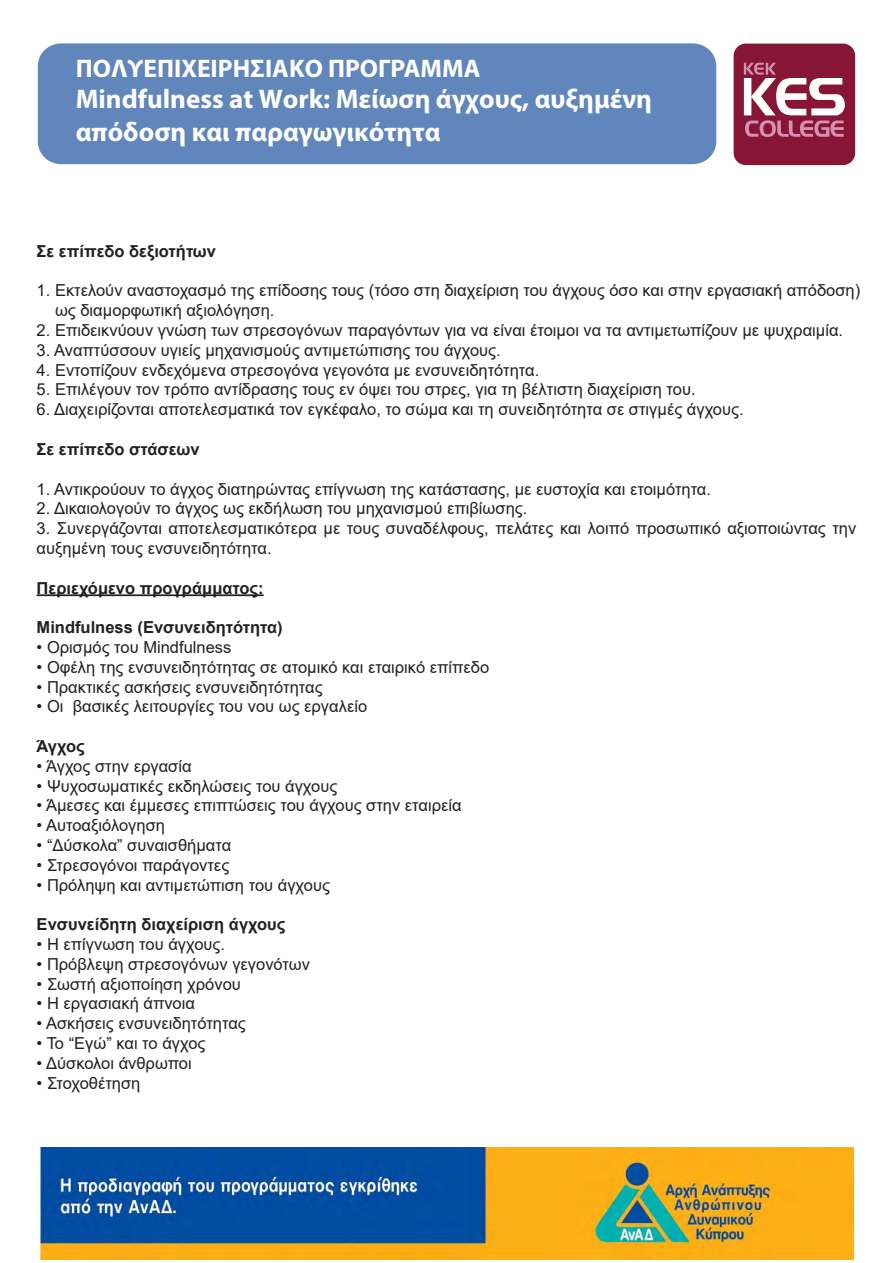
<style>
.page{position:relative;width:893px;height:1263px;background:#fff}
.page>*{position:absolute;margin:0;border:0;box-sizing:border-box;transform-origin:0 0}
.t1{font:700 27px/32.7px "Myriad Pro";color:#fff}
.t2{font:700 25.5px "Myriad Pro";color:#fff}
.t3{font:16.5px/19.8px "Arial";color:#231f20}
.t4{font:700 16.5px "Arial";color:#231f20}
</style>
<div class="page">
<img style="left:41px;top:1147px;width:813px;height:112px">
<hr style="left:37px;top:594px;width:227px;height:2px;background:#231f20">
<div style="left:734px;top:44px;width:121px;height:121px;background:#871535;border-radius:12px"></div>
<svg style="left:744px;top:63px;width:101px;height:74px"></svg>
<div style="left:38px;top:43px;width:678px;height:121px;background:#6086bc;border-radius:23px"></div>
<h2 class="t2" style="left:76px;top:52px;width:406px">ΠΟΛΥΕΠΙΧΕΙΡΗΣΙΑΚΟ ΠΡΟΓΡΑΜΜΑ</h2>
<h1 class="t1" style="left:76px;top:82px;width:578px">Mindfulness at Work: Μείωση άγχους, αυξημένη απόδοση και παραγωγικότητα</h1>
<p class="t4" style="left:37px;top:239px;width:181px">Σε επίπεδο δεξιοτήτων</p>
<p class="t3" style="left:55px;top:281px;width:807px;text-indent:-18px">1. Εκτελούν αναστοχασμό της επίδοσης τους (τόσο στη διαχείριση του άγχους όσο και στην εργασιακή απόδοση) ως διαμορφωτική αξιολόγηση.</p>
<p class="t3" style="left:37px;top:320px;width:808px">2. Επιδεικνύουν γνώση των στρεσογόνων παραγόντων για να είναι έτοιμοι να τα αντιμετωπίζουν με ψυχραιμία.</p>
<p class="t3" style="left:37px;top:340px;width:466px">3. Αναπτύσσουν υγιείς μηχανισμούς αντιμετώπισης του άγχους.</p>
<p class="t3" style="left:37px;top:360px;width:504px">4. Εντοπίζουν ενδεχόμενα στρεσογόνα γεγονότα με ενσυνειδητότητα.</p>
<p class="t3" style="left:37px;top:380px;width:660px">5. Επιλέγουν τον τρόπο αντίδρασης τους εν όψει του στρες, για τη βέλτιστη διαχείριση του.</p>
<p class="t3" style="left:37px;top:399px;width:708px">6. Διαχειρίζονται αποτελεσματικά τον εγκέφαλο, το σώμα και τη συνειδητότητα σε στιγμές άγχους.</p>
<p class="t4" style="left:37px;top:437px;width:165px">Σε επίπεδο στάσεων</p>
<p class="t3" style="left:37px;top:479px;width:676px">1. Αντικρούουν το άγχος διατηρώντας επίγνωση της κατάστασης, με ευστοχία και ετοιμότητα.</p>
<p class="t3" style="left:37px;top:498px;width:492px">2. Δικαιολογούν το άγχος ως εκδήλωση του μηχανισμού επιβίωσης.</p>
<p class="t3" style="left:37px;top:518px;width:821px">3. Συνεργάζονται αποτελεσματικότερα με τους συναδέλφους, πελάτες και λοιπό προσωπικό αξιοποιώντας την αυξημένη τους ενσυνειδητότητα.</p>
<p class="t4" style="left:37px;top:576px;width:228px">Περιεχόμενο προγράμματος:</p>
<p class="t4" style="left:37px;top:616px;width:248px">Mindfulness (Ενσυνειδητότητα)</p>
<p class="t3" style="left:37px;top:637px;width:196px">• Ορισμός του Mindfulness</p>
<p class="t3" style="left:37px;top:657px;width:454px">• Οφέλη της ενσυνειδητότητας σε ατομικό και εταιρικό επίπεδο</p>
<p class="t3" style="left:37px;top:677px;width:288px">• Πρακτικές ασκήσεις ενσυνειδητότητας</p>
<p class="t3" style="left:37px;top:696px;width:332px">• Οι βασικές λειτουργίες του νου ως εργαλείο</p>
<p class="t4" style="left:37px;top:734px;width:50px">Άγχος</p>
<p class="t3" style="left:37px;top:756px;width:156px">• Άγχος στην εργασία</p>
<p class="t3" style="left:37px;top:776px;width:302px">• Ψυχοσωματικές εκδηλώσεις του άγχους</p>
<p class="t3" style="left:37px;top:795px;width:427px">• Άμεσες και έμμεσες επιπτώσεις του άγχους στην εταιρεία</p>
<p class="t3" style="left:37px;top:815px;width:130px">• Αυτοαξιόλογηση</p>
<p class="t3" style="left:37px;top:835px;width:196px">• “Δύσκολα” συναισθήματα</p>
<p class="t3" style="left:37px;top:855px;width:194px">• Στρεσογόνοι παράγοντες</p>
<p class="t3" style="left:37px;top:875px;width:295px">• Πρόληψη και αντιμετώπιση του άγχους</p>
<p class="t4" style="left:37px;top:913px;width:250px">Ενσυνείδητη διαχείριση άγχους</p>
<p class="t3" style="left:37px;top:934px;width:190px">• Η επίγνωση του άγχους.</p>
<p class="t3" style="left:37px;top:954px;width:275px">• Πρόβλεψη στρεσογόνων γεγονότων</p>
<p class="t3" style="left:37px;top:974px;width:206px">• Σωστή αξιοποίηση χρόνου</p>
<p class="t3" style="left:37px;top:993px;width:160px">• Η εργασιακή άπνοια</p>
<p class="t3" style="left:37px;top:1013px;width:211px">• Ασκήσεις ενσυνειδητότητας</p>
<p class="t3" style="left:37px;top:1033px;width:170px">• Το “Εγώ” και το άγχος</p>
<p class="t3" style="left:37px;top:1053px;width:157px">• Δύσκολοι άνθρωποι</p>
<p class="t3" style="left:37px;top:1073px;width:105px">• Στοχοθέτηση</p>
</div>
